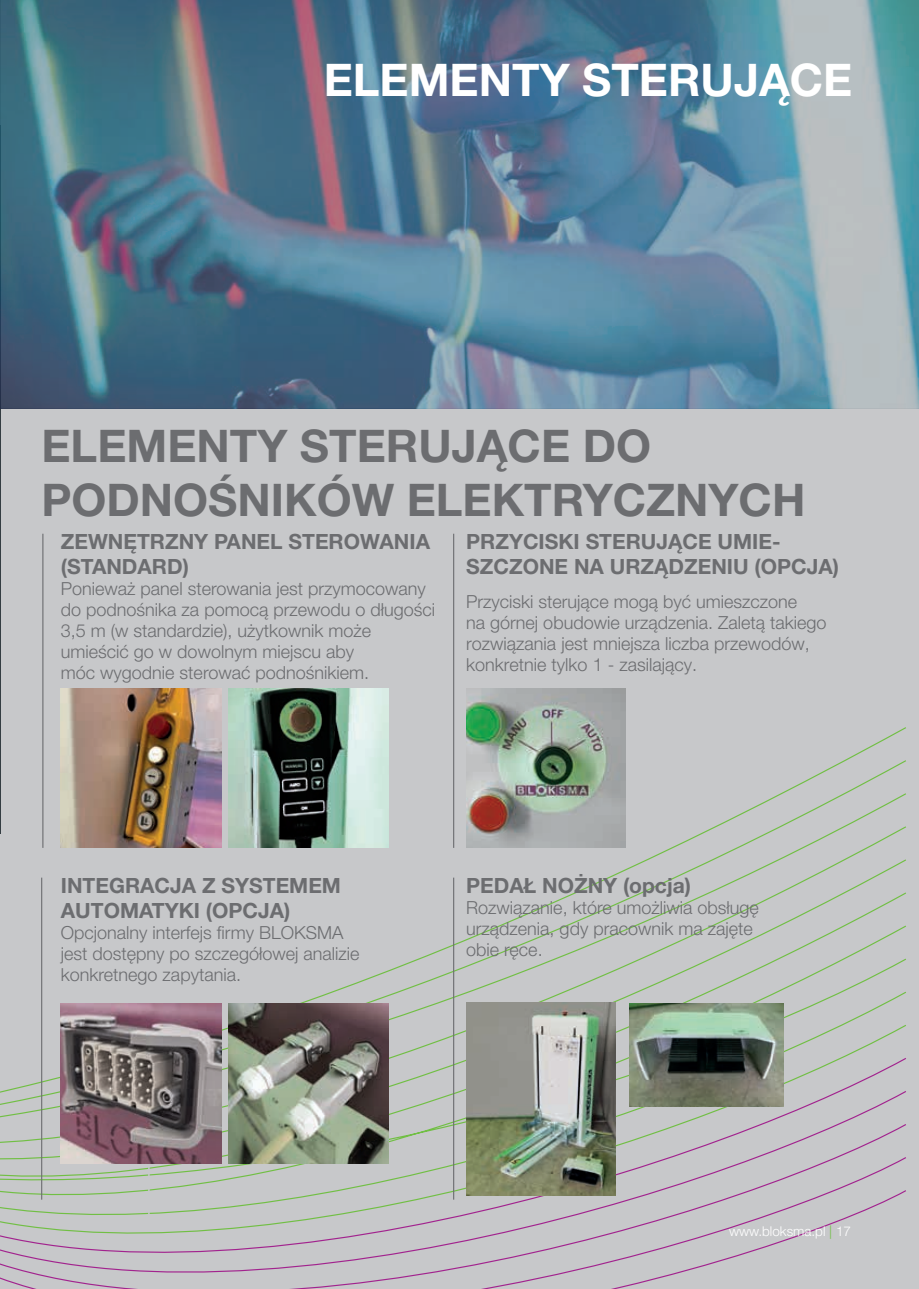
<style>
.page{position:relative;width:919px;height:1289px;background:#fff}
.page>*{position:absolute;margin:0;border:0;box-sizing:border-box;transform-origin:0 0}
.t1{font:700 45px/54px "Helvetica Neue LT Pro";color:#6c6d70}
.t2{font:700 45px "Helvetica Neue LT Pro";color:#fff}
.t3{font:700 21px/25.2px "Helvetica Neue LT Pro";color:#6c6d70}
.t4{font:300 18px/21px "Helvetica Neue LT Pro";color:#6c6d70}
.t5{font:300 13.5px "Helvetica Neue LT Pro";color:#fff}
.s1{color:#71bf44}
</style>
<div class="page">
<div style="left:0;top:408px;width:918px;height:880px;background:#c7c8ca"></div>
<svg style="left:0;top:698px;width:906px;height:302px"></svg>
<svg style="left:0;top:1000px;width:906px;height:288px"></svg>
<hr style="left:42px;top:533px;width:1px;height:314px;background:#6c6d70">
<hr style="left:148px;top:822px;width:2px;height:114px;background:#c7c8ca">
<hr style="left:453px;top:533px;width:1px;height:314px;background:#6c6d70">
<hr style="left:453px;top:877px;width:1px;height:322px;background:#6c6d70">
<hr style="left:41px;top:877px;width:1px;height:322px;background:#6c6d70">
<hr style="left:148px;top:1112px;width:2px;height:113px;background:#c7c8ca">
<hr style="left:0;top:125px;width:1px;height:708px;background:#343d42">
<img style="left:0;top:0;width:918px;height:408px">
<img style="left:61px;top:688px;width:160px;height:159px">
<img style="left:229px;top:688px;width:159px;height:159px">
<img style="left:466px;top:688px;width:159px;height:159px">
<img style="left:466px;top:1002px;width:149px;height:193px">
<img style="left:629px;top:1003px;width:154px;height:103px">
<img style="left:61px;top:1003px;width:160px;height:160px">
<img style="left:229px;top:1003px;width:159px;height:160px">
<h1 class="t2" style="left:324px;top:52px;width:530px">ELEMENTY STERUJĄCE</h1>
<h1 class="t1" style="left:41px;top:418px;width:765px">ELEMENTY STERUJĄCE DO<br>PODNOŚNIKÓW ELEKTRYCZNYCH</h1>
<p class="t3" style="left:61px;top:528px;width:371px">ZEWNĘTRZNY PANEL STEROWANIA (STANDARD)</p>
<p class="t4" style="left:61px;top:577px;width:376px">Ponieważ panel sterowania jest przymocowany do podnośnika za pomocą przewodu o długości 3,5 m (w standardzie), użytkownik może umieścić go w dowolnym miejscu aby<br>móc wygodnie sterować podnośnikiem.</p>
<p class="t3" style="left:466px;top:528px;width:374px">PRZYCISKI STERUJĄCE UMIE-<br>SZCZONE NA URZĄDZENIU (OPCJA)</p>
<p class="t4" style="left:466px;top:590px;width:362px">Przyciski sterujące mogą być umieszczone<br>na górnej obudowie urządzenia. Zaletą takiego rozwiązania jest mniejsza liczba przewodów, konkretnie tylko 1 - zasilający.</p>
<p class="t3" style="left:61px;top:872px;width:281px">INTEGRACJA Z SYSTEMEM<br>AUTOMATYKI (OPCJA)</p>
<p class="t4" style="left:61px;top:921px;width:300px">Opcjonalny interfejs firmy BLOKSMA jest dostępny po szczegółowej analizie konkretnego zapytania.</p>
<p class="t3" style="left:466px;top:872px;width:226px">PEDAŁ NOŻNY (opcja)</p>
<p class="t4" style="left:466px;top:896px;width:294px">Rozwiązanie, które umożliwia obsługę urządzenia, gdy pracownik ma zajęte obie ręce.</p>
<p class="t5" style="left:729px;top:1222px;width:123px">www.bloksma.pl <span class="s1">|</span> 17</p>
</div>
